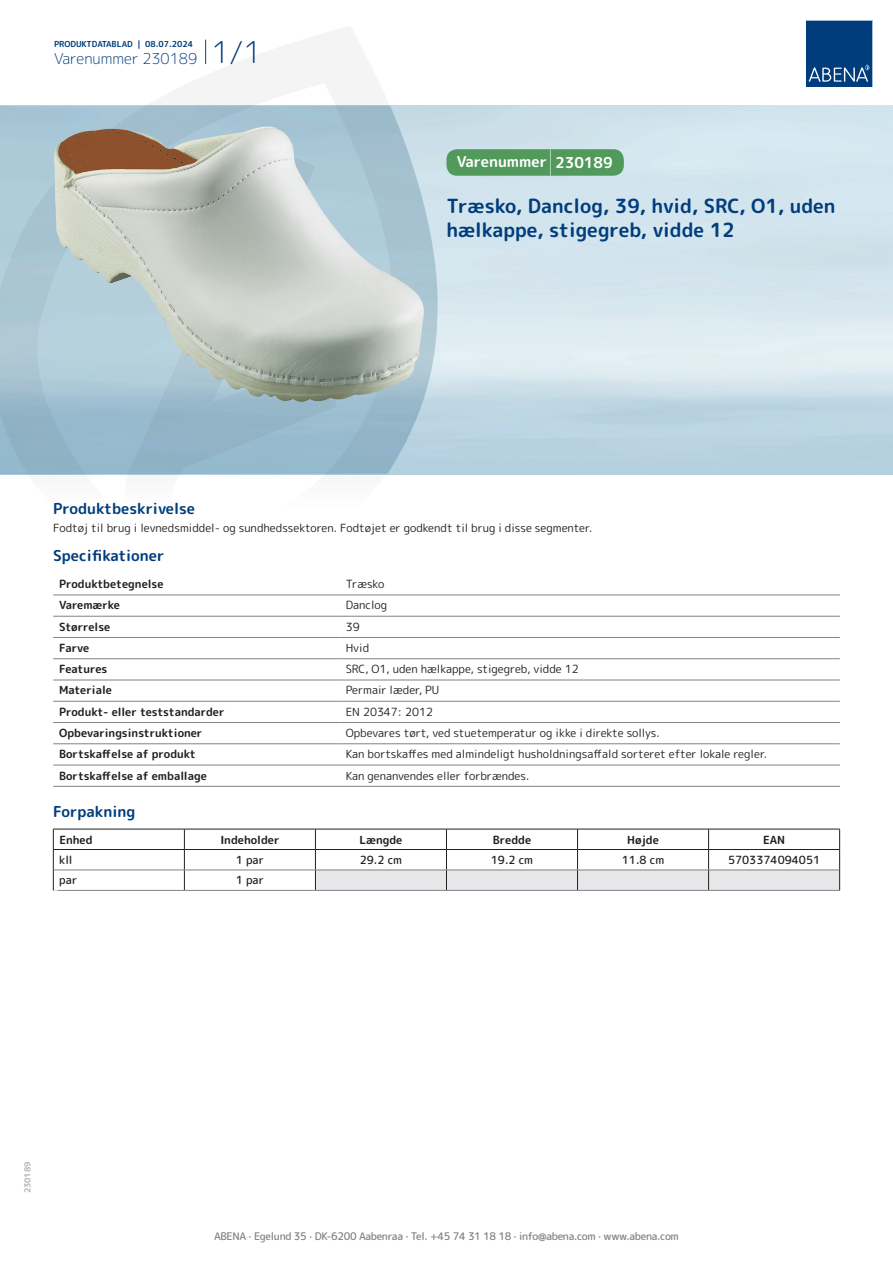
<style>
.page{position:relative;width:893px;height:1263px;background:#fff}
.page>*{position:absolute;margin:0;border:0;box-sizing:border-box;transform-origin:0 0}
.t1{font:700 19.5px/24px "Rounded Mplus 1 c";color:#013d7d}
.t2{font:700 15px "Rounded Mplus 1 c";color:#013d7d}
.t3{font:300 15px "Rounded Mplus 1 c";color:#013d7d}
.t4{font:700 15px "Rounded Mplus 1 c";color:#fff}
.t5{font:11.25px "Rounded Mplus 1 c";color:#231f20}
.t6{font:700 11.25px "Rounded Mplus 1 c";color:#231f20}
.t7{font:500 11.25px "Rounded Mplus 1 c";color:#231f20}
.t8{font:500 10.5px "Rounded Mplus 1 c";letter-spacing:-.03em;color:#808285}
.t9{font:700 10.5px "Rounded Mplus 1 c";color:#fff}
.t10{font:700 8.25px "Rounded Mplus 1 c";color:#013d7d}
.t11{font:700 8.25px "Rounded Mplus 1 c";color:#b2b3b7}
.s1{font-size:30px}
.s2{font-size:25.5px}
</style>
<div class="page">
<svg style="left:0;top:26px;width:439px;height:569px"></svg>
<svg style="left:0;top:106px;width:438px;height:368px;background:#a0bfd0"></svg>
<svg style="left:205px;top:40px;width:1px;height:24px"></svg>
<svg style="left:806px;top:20px;width:67px;height:67px;background:#144b86"></svg>
<img style="left:53px;top:127px;width:372px;height:276px">
<hr style="left:53px;top:595px;width:287px;height:1px;background:#808285">
<hr style="left:340px;top:595px;width:500px;height:1px;background:#808285">
<hr style="left:53px;top:616px;width:287px;height:1px;background:#808285">
<hr style="left:340px;top:616px;width:500px;height:1px;background:#808285">
<hr style="left:53px;top:637px;width:287px;height:1px;background:#808285">
<hr style="left:340px;top:637px;width:500px;height:1px;background:#808285">
<hr style="left:53px;top:658px;width:287px;height:1px;background:#808285">
<hr style="left:340px;top:658px;width:500px;height:1px;background:#808285">
<hr style="left:53px;top:680px;width:287px;height:1px;background:#808285">
<hr style="left:340px;top:680px;width:500px;height:1px;background:#808285">
<hr style="left:53px;top:701px;width:287px;height:1px;background:#808285">
<hr style="left:340px;top:701px;width:500px;height:1px;background:#808285">
<hr style="left:53px;top:722px;width:287px;height:1px;background:#808285">
<hr style="left:340px;top:722px;width:500px;height:1px;background:#808285">
<hr style="left:53px;top:743px;width:287px;height:1px;background:#808285">
<hr style="left:340px;top:743px;width:500px;height:1px;background:#808285">
<hr style="left:53px;top:765px;width:287px;height:1px;background:#808285">
<hr style="left:340px;top:765px;width:500px;height:1px;background:#808285">
<hr style="left:53px;top:786px;width:287px;height:1px;background:#808285">
<hr style="left:340px;top:786px;width:500px;height:1px;background:#808285">
<hr style="left:53px;top:829px;width:131px;height:1px;background:#231f20">
<hr style="left:184px;top:829px;width:131px;height:1px;background:#231f20">
<hr style="left:53px;top:849px;width:131px;height:1px;background:#231f20">
<hr style="left:184px;top:849px;width:131px;height:1px;background:#231f20">
<svg style="left:53px;top:829px;width:1px;height:61px"></svg>
<svg style="left:184px;top:829px;width:1px;height:61px"></svg>
<svg style="left:315px;top:829px;width:525px;height:61px"></svg>
<hr style="left:54px;top:870px;width:130px;height:1px;background:#808285">
<hr style="left:184px;top:870px;width:131px;height:1px;background:#808285">
<hr style="left:315px;top:870px;width:131px;height:1px;background:#808285">
<hr style="left:446px;top:870px;width:131px;height:1px;background:#808285">
<hr style="left:577px;top:870px;width:132px;height:1px;background:#808285">
<hr style="left:709px;top:870px;width:130px;height:1px;background:#808285">
<hr style="left:53px;top:890px;width:131px;height:1px;background:#808285">
<hr style="left:184px;top:890px;width:131px;height:1px;background:#808285">
<hr style="left:315px;top:890px;width:131px;height:1px;background:#808285">
<hr style="left:446px;top:890px;width:131px;height:1px;background:#808285">
<hr style="left:577px;top:890px;width:132px;height:1px;background:#808285">
<hr style="left:709px;top:890px;width:131px;height:1px;background:#808285">
<div style="left:446px;top:149px;width:178px;height:27px;background:#52995c;border-radius:10px"></div>
<p class="t10" style="left:54px;top:38px;width:141px">PRODUKTDATABLAD | 08.07.2024</p>
<h2 class="t3" style="left:54px;top:48px;width:209px">Varenummer 230189 <span class="s1">1/1</span></h2>
<h2 class="t4" style="left:457px;top:151px;width:157px">Varenummer <span class="s2">|</span> 230189</h2>
<h1 class="t1" style="left:446px;top:194px;width:391px">Træsko, Danclog, 39, hvid, SRC, O1, uden hælkappe, stigegreb, vidde 12</h1>
<h2 class="t2" style="left:53px;top:498px;width:143px">Produktbeskrivelse</h2>
<p class="t5" style="left:53px;top:520px;width:541px">Fodtøj til brug i levnedsmiddel- og sundhedssektoren. Fodtøjet er godkendt til brug i disse segmenter.</p>
<h2 class="t2" style="left:53px;top:545px;width:113px">Specifikationer</h2>
<p class="t6" style="left:59px;top:576px;width:106px">Produktbetegnelse</p>
<p class="t5" style="left:346px;top:576px;width:40px">Træsko</p>
<p class="t6" style="left:59px;top:597px;width:62px">Varemærke</p>
<p class="t5" style="left:346px;top:597px;width:43px">Danclog</p>
<p class="t6" style="left:59px;top:618px;width:53px">Størrelse</p>
<p class="t5" style="left:346px;top:618px;width:15px">39</p>
<p class="t6" style="left:59px;top:640px;width:32px">Farve</p>
<p class="t5" style="left:346px;top:640px;width:25px">Hvid</p>
<p class="t6" style="left:59px;top:661px;width:50px">Features</p>
<p class="t5" style="left:346px;top:661px;width:235px">SRC, O1, uden hælkappe, stigegreb, vidde 12</p>
<p class="t6" style="left:59px;top:682px;width:54px">Materiale</p>
<p class="t5" style="left:346px;top:682px;width:95px">Permair læder, PU</p>
<p class="t6" style="left:59px;top:704px;width:167px">Produkt- eller teststandarder</p>
<p class="t5" style="left:346px;top:704px;width:89px">EN 20347: 2012</p>
<p class="t6" style="left:59px;top:725px;width:145px">Opbevaringsinstruktioner</p>
<p class="t5" style="left:346px;top:725px;width:315px">Opbevares tørt, ved stuetemperatur og ikke i direkte sollys.</p>
<p class="t6" style="left:59px;top:746px;width:138px">Bortskaffelse af produkt</p>
<p class="t5" style="left:346px;top:746px;width:423px">Kan bortskaffes med almindeligt husholdningsaffald sorteret efter lokale regler.</p>
<p class="t6" style="left:59px;top:767px;width:149px">Bortskaffelse af emballage</p>
<p class="t5" style="left:346px;top:767px;width:185px">Kan genanvendes eller forbrændes.</p>
<h2 class="t2" style="left:53px;top:800px;width:84px">Forpakning</h2>
<p class="t6" style="left:59px;top:831px;width:35px">Enhed</p>
<p class="t6" style="left:220px;top:831px;width:61px">Indeholder</p>
<p class="t6" style="left:359px;top:831px;width:44px">Længde</p>
<p class="t6" style="left:493px;top:831px;width:40px">Bredde</p>
<p class="t6" style="left:627px;top:831px;width:33px">Højde</p>
<p class="t6" style="left:763px;top:831px;width:24px">EAN</p>
<p class="t7" style="left:59px;top:852px;width:15px">kll</p>
<p class="t7" style="left:236px;top:852px;width:30px">1 par</p>
<p class="t7" style="left:360px;top:852px;width:44px">29.2 cm</p>
<p class="t7" style="left:491px;top:852px;width:44px">19.2 cm</p>
<p class="t7" style="left:622px;top:852px;width:44px">11.8 cm</p>
<p class="t7" style="left:728px;top:852px;width:94px">5703374094051</p>
<p class="t7" style="left:59px;top:872px;width:19px">par</p>
<p class="t7" style="left:236px;top:872px;width:30px">1 par</p>
<p class="t9" style="left:53px;top:886px;width:7px">*</p>
<p class="t11" style="left:22px;top:1193px;width:33px;rotate:-90deg">230189</p>
<p class="t8" style="left:214px;top:1229px;width:466px">ABENA · Egelund 35 · DK-6200 Aabenraa · Tel. +45 74 31 18 18 · info@abena.com · www.abena.com</p>
</div>
